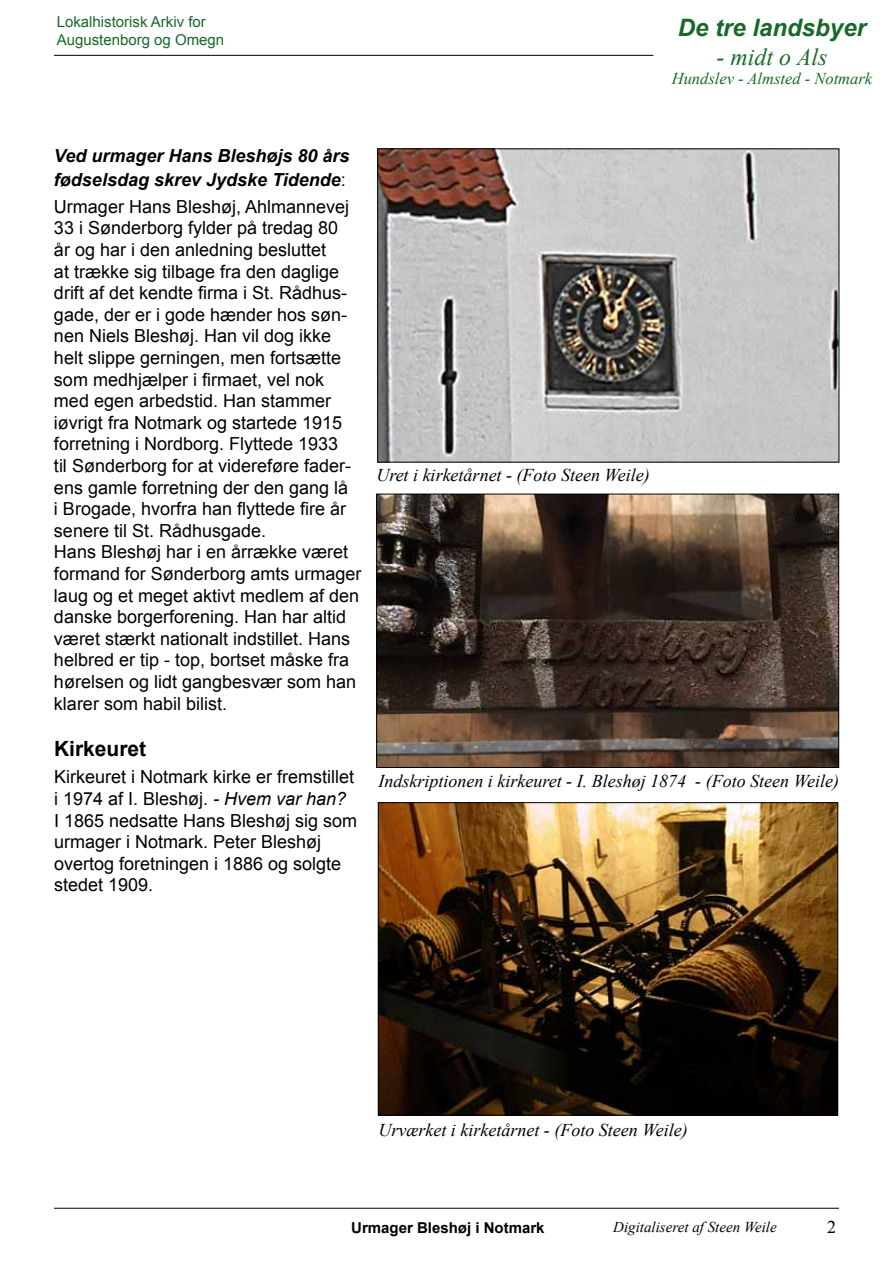
<style>
.page{position:relative;width:893px;height:1263px;background:#fff}
.page>*{position:absolute;margin:0;border:0;box-sizing:border-box;transform-origin:0 0}
.t1{font:italic 700 24px "Arial";color:#176928}
.t2{font:italic 24px "Times New Roman";color:#176928}
.t3{font:700 21px "Arial";color:#000}
.t4{font:18px/21.6px "Arial";color:#000}
.t5{font:italic 18px "Times New Roman";color:#000}
.t6{font:italic 700 18px/24px "Arial";color:#000}
.t7{font:18px "Times New Roman";color:#000}
.t8{font:italic 16.5px "Times New Roman";color:#176928}
.t9{font:15px/18px "Arial";color:#176928}
.t10{font:italic 15px "Times New Roman";color:#000}
.t11{font:700 15px "Arial";color:#000}
.s1{font-weight:400;font-style:normal}
.s2{font-style:italic}
</style>
<div class="page">
<hr style="left:54px;top:1208px;width:785px;height:1px;background:#000">
<hr style="left:54px;top:55px;width:599px;height:1px;background:#000">
<img style="left:379px;top:151px;width:458px;height:309px">
<img style="left:378px;top:496px;width:459px;height:270px">
<div style="left:376px;top:494px;width:463px;height:274px;border:1px solid #000"></div>
<img style="left:380px;top:804px;width:456px;height:309px">
<div style="left:378px;top:802px;width:460px;height:313px;border:1px solid #000"></div>
<p class="t9" style="left:57px;top:13px;width:169px">Lokalhistorisk Arkiv for<br>Augustenborg og Omegn</p>
<h1 class="t1" style="left:678px;top:11px;width:190px">De tre landsbyer</h1>
<h1 class="t2" style="left:716px;top:40px;width:112px">- midt o Als</h1>
<p class="t8" style="left:672px;top:68px;width:202px">Hundslev - Almsted - Notmark</p>
<p class="t6" style="left:54px;top:144px;width:297px">Ved urmager Hans Bleshøjs 80 års fødselsdag skrev Jydske Tidende<span class="s1">:</span></p>
<p class="t4" style="left:54px;top:196px;width:309px">Urmager Hans Bleshøj, Ahlmannevej 33 i Sønderborg fylder på tredag 80<br>år og har i den anledning besluttet<br>at trække sig tilbage fra den daglige drift af det kendte firma i St. Rådhus&shy;gade, der er i gode hænder hos søn&shy;nen Niels Bleshøj. Han vil dog ikke helt slippe gerningen, men fortsætte som medhjælper i firmaet, vel nok med egen arbedstid. Han stammer iøvrigt fra Notmark og startede 1915 forretning i Nordborg. Flyttede 1933<br>til Sønderborg for at videreføre fader&shy;ens gamle forretning der den gang lå<br>i Brogade, hvorfra han flyttede fire år senere til St. Rådhusgade.<br>Hans Bleshøj har i en årrække været formand for Sønderborg amts urmager laug og et meget aktivt medlem af den danske borgerforening. Han har altid været stærkt nationalt indstillet. Hans helbred er tip - top, bortset måske fra hørelsen og lidt gangbesvær som han klarer som habil bilist.</p>
<p class="t3" style="left:54px;top:735px;width:94px">Kirkeuret</p>
<p class="t4" style="left:54px;top:766px;width:305px">Kirkeuret i Notmark kirke er fremstillet i 1974 af I. Bleshøj. <span class="s2">- Hvem var han?<br></span>I 1865 nedsatte Hans Bleshøj sig som urmager i Notmark. Peter Bleshøj overtog foretningen i 1886 og solgte stedet 1909.</p>
<p class="t5" style="left:376px;top:462px;width:275px">Uret i kirketårnet - (Foto Steen Weile)</p>
<p class="t5" style="left:378px;top:768px;width:462px">Indskriptionen i kirkeuret - I. Bleshøj 1874 - (Foto Steen Weile)</p>
<p class="t5" style="left:378px;top:1118px;width:311px">Urværket i kirketårnet - (Foto Steen Weile)</p>
<p class="t11" style="left:351px;top:1218px;width:195px">Urmager Bleshøj i Notmark</p>
<p class="t10" style="left:613px;top:1216px;width:165px">Digitaliseret af Steen Weile</p>
<p class="t7" style="left:827px;top:1215px;width:10px">2</p>
</div>
